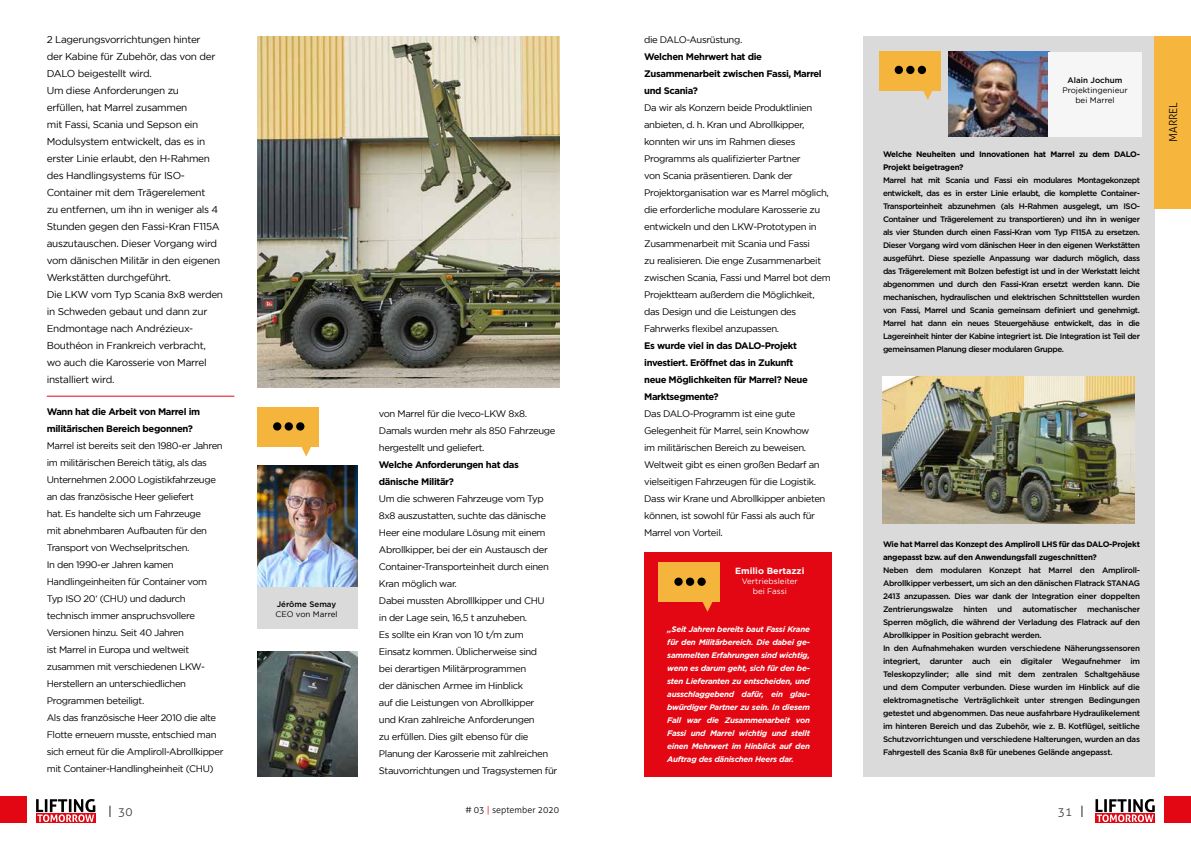
<style>
.page{position:relative;width:1191px;height:842px;background:#fff}
.page>*{position:absolute;margin:0;border:0;box-sizing:border-box;transform-origin:0 0}
.t1{font:300 12px "Aller";color:#3c3c3b}
.t2{font:300 11px "Aller";color:#000}
.t3{font:10px/17px "Gotham";letter-spacing:-.03em;color:#000}
.t4{font:9.5px/17px "Gotham";letter-spacing:-.04em;color:#000}
.t5{font:700 9.5px/17px "Gotham";letter-spacing:-.04em;color:#000}
.t6{font:300 9px "Aller";color:#000}
.t7{font:700 9px "Gotham";color:#fff}
.t8{font:500 8px/13px "Gotham";letter-spacing:-.03em;color:#000;text-align:justify}
.t9{font:italic 700 8px/13px "Gotham";letter-spacing:-.03em;color:#fff;text-align:justify}
.t10{font:700 8px/13px "Gotham";letter-spacing:-.03em;color:#000}
.t11{font:8px/10px "Gotham";color:#000;text-align:center}
.t12{font:8px/10px "Gotham";color:#fff;text-align:center}
.t13{font:500 8px "Gotham";color:#000}
.s1{color:#000}
.s2{color:#e30613}
</style>
<div class="page">
<div style="left:36px;top:813px;width:60px;height:10px;background:#e30613"></div>
<svg style="left:36px;top:799px;width:59px;height:23px"></svg>
<div style="left:1095px;top:813px;width:60px;height:10px;background:#e30613"></div>
<svg style="left:1095px;top:799px;width:59px;height:23px"></svg>
<div style="left:864px;top:37px;width:291px;height:740px;background:#dadada"></div>
<img style="left:258px;top:36px;width:301px;height:351px">
<img style="left:258px;top:37px;width:301px;height:340px">
<img style="left:258px;top:652px;width:99px;height:124px">
<div style="left:1155px;top:36px;width:36px;height:172px;background:#f6b63d"></div>
<div style="left:1164px;top:797px;width:27px;height:26px;background:#e30613"></div>
<div style="left:0;top:797px;width:26px;height:26px;background:#e30613"></div>
<img style="left:257px;top:466px;width:100px;height:121px">
<div style="left:257px;top:587px;width:100px;height:42px;background:#dadada"></div>
<div style="left:257px;top:407px;width:62px;height:40px;background:#f5b53d"></div>
<svg style="left:301px;top:447px;width:10px;height:9px"></svg>
<div style="left:273px;top:422px;width:8px;height:9px;background:#000;border-radius:50%"></div>
<div style="left:285px;top:422px;width:8px;height:9px;background:#000;border-radius:50%"></div>
<div style="left:296px;top:422px;width:8px;height:9px;background:#000;border-radius:50%"></div>
<img style="left:949px;top:51px;width:100px;height:85px">
<div style="left:1047px;top:52px;width:94px;height:84px;background:#f6f6f6"></div>
<div style="left:878px;top:51px;width:62px;height:39px;background:#f5b53d"></div>
<svg style="left:918px;top:90px;width:19px;height:10px"></svg>
<div style="left:894px;top:66px;width:9px;height:8px;background:#000;border-radius:50%"></div>
<div style="left:906px;top:66px;width:8px;height:8px;background:#000;border-radius:50%"></div>
<div style="left:917px;top:66px;width:9px;height:8px;background:#000;border-radius:50%"></div>
<hr style="left:47px;top:396px;width:187px;height:1px;background:#e30613">
<img style="left:882px;top:377px;width:252px;height:146px">
<div style="left:644px;top:552px;width:187px;height:225px;background:#e30613"></div>
<div style="left:658px;top:563px;width:62px;height:39px;background:#f5b53d"></div>
<svg style="left:702px;top:602px;width:11px;height:10px"></svg>
<div style="left:674px;top:577px;width:8px;height:9px;background:#000;border-radius:50%"></div>
<div style="left:686px;top:577px;width:8px;height:9px;background:#000;border-radius:50%"></div>
<div style="left:697px;top:577px;width:9px;height:9px;background:#000;border-radius:50%"></div>
<p class="t3" style="left:47px;top:31px;width:178px">2 Lagerungsvorrichtungen hinter<br>der Kabine für Zubehör, das von der<br>DALO beigestellt wird.<br>Um diese Anforderungen zu<br>erfüllen, hat Marrel zusammen<br>mit Fassi, Scania und Sepson ein<br>Modulsystem entwickelt, das es in erster Linie erlaubt, den H-Rahmen des Handlingsystems für ISO-<br>Container mit dem Trägerelement<br>zu entfernen, um ihn in weniger als 4<br>Stunden gegen den Fassi-Kran F115A auszutauschen. Dieser Vorgang wird vom dänischen Militär in den eigenen<br>Werkstätten durchgeführt.<br>Die LKW vom Typ Scania 8x8 werden in Schweden gebaut und dann zur<br>Endmontage nach Andrézieux-<br>Bouthéon in Frankreich verbracht,<br>wo auch die Karosserie von Marrel installiert wird.</p>
<p class="t5" style="left:47px;top:403px;width:155px">Wann hat die Arbeit von Marrel im militärischen Bereich begonnen?</p>
<p class="t4" style="left:47px;top:437px;width:178px">Marrel ist bereits seit den 1980-er Jahren im militärischen Bereich tätig, als das Unternehmen 2.000 Logistikfahrzeuge an das französische Heer geliefert<br>hat. Es handelte sich um Fahrzeuge<br>mit abnehmbaren Aufbauten für den Transport von Wechselpritschen.<br>In den 1990-er Jahren kamen Handlingeinheiten für Container vom Typ ISO 20‘ (CHU) und dadurch technisch immer anspruchsvollere Versionen hinzu. Seit 40 Jahren<br>ist Marrel in Europa und weltweit zusammen mit verschiedenen LKW-Herstellern an unterschiedlichen Programmen beteiligt.<br>Als das französische Heer 2010 die alte Flotte erneuern musste, entschied man sich erneut für die Ampliroll-Abrollkipper mit Container-Handlingheinheit (CHU)</p>
<p class="t13" style="left:277px;top:599px;width:61px">Jérôme Semay</p>
<p class="t11" style="left:275px;top:609px;width:64px">CEO von Marrel</p>
<p class="t4" style="left:379px;top:405px;width:178px">von Marrel für die Iveco-LKW 8x8.<br>Damals wurden mehr als 850 Fahrzeuge hergestellt und geliefert.</p>
<p class="t5" style="left:379px;top:456px;width:141px">Welche Anforderungen hat das dänische Militär?</p>
<p class="t4" style="left:379px;top:490px;width:180px">Um die schweren Fahrzeuge vom Typ 8x8 auszustatten, suchte das dänische Heer eine modulare Lösung mit einem Abrollkipper, bei der ein Austausch der Container-Transporteinheit durch einen Kran möglich war.<br>Dabei mussten Abrolllkipper und CHU<br>in der Lage sein, 16,5 t anzuheben.<br>Es sollte ein Kran von 10 t/m zum Einsatz kommen. Üblicherweise sind<br>bei derartigen Militärprogrammen<br>der dänischen Armee im Hinblick<br>auf die Leistungen von Abrollkipper<br>und Kran zahlreiche Anforderungen<br>zu erfüllen. Dies gilt ebenso für die Planung der Karosserie mit zahlreichen Stauvorrichtungen und Tragsystemen für</p>
<p class="t4" style="left:644px;top:31px;width:100px">die DALO-Ausrüstung.</p>
<p class="t5" style="left:644px;top:48px;width:179px">Welchen Mehrwert hat die<br>Zusammenarbeit zwischen Fassi, Marrel und Scania?</p>
<p class="t4" style="left:644px;top:99px;width:188px">Da wir als Konzern beide Produktlinien anbieten, d. h. Kran und Abrollkipper, konnten wir uns im Rahmen dieses Programms als qualifizierter Partner<br>von Scania präsentieren. Dank der Projektorganisation war es Marrel möglich, die erforderliche modulare Karosserie zu entwickeln und den LKW-Prototypen in Zusammenarbeit mit Scania und Fassi<br>zu realisieren. Die enge Zusammenarbeit zwischen Scania, Fassi und Marrel bot dem Projektteam außerdem die Möglichkeit, das Design und die Leistungen des Fahrwerks flexibel anzupassen.</p>
<p class="t5" style="left:644px;top:337px;width:165px">Es wurde viel in das DALO-Projekt investiert. Eröffnet das in Zukunft neue Möglichkeiten für Marrel? Neue<br>Marktsegmente?</p>
<p class="t4" style="left:644px;top:405px;width:183px">Das DALO-Programm ist eine gute Gelegenheit für Marrel, sein Knowhow<br>im militärischen Bereich zu beweisen.<br>Weltweit gibt es einen großen Bedarf an vielseitigen Fahrzeugen für die Logistik.<br>Dass wir Krane und Abrollkipper anbieten können, ist sowohl für Fassi als auch für Marrel von Vorteil.</p>
<p class="t7" style="left:735px;top:565px;width:71px">Emilio Bertazzi</p>
<p class="t12" style="left:742px;top:576px;width:58px">Vertriebsleiter bei Fassi</p>
<p class="t9" style="left:667px;top:623px;width:144px">„Seit Jahren bereits baut Fassi Krane für den Militärbereich. Die dabei ge&shy;sammelten Erfahrungen sind wichtig, wenn es darum geht, sich für den be&shy;sten Lieferanten zu entscheiden, und ausschlaggebend dafür, ein glau&shy;bwürdiger Partner zu sein. In diesem Fall war die Zusammenarbeit von Fassi und Marrel wichtig und stellt einen Mehrwert im Hinblick auf den Auftrag des dänischen Heers dar.</p>
<p class="t13" style="left:1067px;top:75px;width:56px">Alain Jochum</p>
<p class="t11" style="left:1062px;top:85px;width:67px">Projektingenieur bei Marrel</p>
<p class="t10" style="left:883px;top:148px;width:258px">Welche Neuheiten und Innovationen hat Marrel zu dem DALO-<br>Projekt beigetragen?</p>
<p class="t8" style="left:883px;top:173px;width:258px">Marrel hat mit Scania und Fassi ein modulares Montagekonzept entwickelt, das es in erster Linie erlaubt, die komplette Container-Transporteinheit abzunehmen (als H-Rahmen ausgelegt, um ISO-Container und Trägerelement zu transportieren) und ihn in weniger als vier Stunden durch einen Fassi-Kran vom Typ F115A zu ersetzen.<br>Dieser Vorgang wird vom dänischen Heer in den eigenen Werkstätten ausgeführt. Diese spezielle Anpassung war dadurch möglich, dass das Trägerelement mit Bolzen befestigt ist und in der Werkstatt leicht abgenommen und durch den Fassi-Kran ersetzt werden kann. Die mechanischen, hydraulischen und elektrischen Schnittstellen wurden von Fassi, Marrel und Scania gemeinsam definiert und genehmigt.<br>Marrel hat dann ein neues Steuergehäuse entwickelt, das in die Lagereinheit hinter der Kabine integriert ist. Die Integration ist Teil der gemeinsamen Planung dieser modularen Gruppe.</p>
<p class="t10" style="left:883px;top:538px;width:258px">Wie hat Marrel das Konzept des Ampliroll LHS für das DALO-Projekt angepasst bzw. auf den Anwendungsfall zugeschnitten?</p>
<p class="t8" style="left:883px;top:563px;width:258px">Neben dem modularen Konzept hat Marrel den Ampliroll-Abrollkipper verbessert, um sich an den dänischen Flatrack STANAG 2413 anzupassen. Dies war dank der Integration einer doppelten Zentrierungswalze</p>
<p class="t8" style="left:883px;top:602px;width:258px;text-align:left;text-indent:204px">mechanischer Sperren möglich, die während der Verladung des Flatrack auf den Abrollkipper in Position gebracht werden.<br>In den Aufnahmehaken wurden verschiedene Näherungssensoren integriert, darunter auch ein digitaler Wegaufnehmer im Teleskopzylinder; alle sind mit dem zentralen Schaltgehäuse und dem Computer verbunden. Diese wurden im Hinblick auf die elektromagnetische Verträglichkeit unter strengen Bedingungen getestet und abgenommen. Das neue ausfahrbare Hydraulikelement im hinteren Bereich und das Zubehör, wie z. B. Kotflügel, seitliche Schutzvorrichtungen und verschiedene Halterungen, wurden an das Fahrgestell des Scania 8x8 für unebenes Gelände angepasst.</p>
<p class="t8" style="left:963px;top:602px;width:25px">hinten</p>
<p class="t8" style="left:997px;top:602px;width:16px">und</p>
<p class="t8" style="left:1022px;top:602px;width:56px">automatischer</p>
<p class="t1" style="left:108px;top:804px;width:26px"><span class="s1">|</span> 30</p>
<p class="t1" style="left:1057px;top:804px;width:28px">31 <span class="s1">|</span></p>
<p class="t6" style="left:465px;top:804px;width:96px"># 03 <span class="s2">|</span> september 2020</p>
<p class="t2" style="left:1166px;top:142px;width:41px;rotate:-90deg">MARREL</p>
</div>
